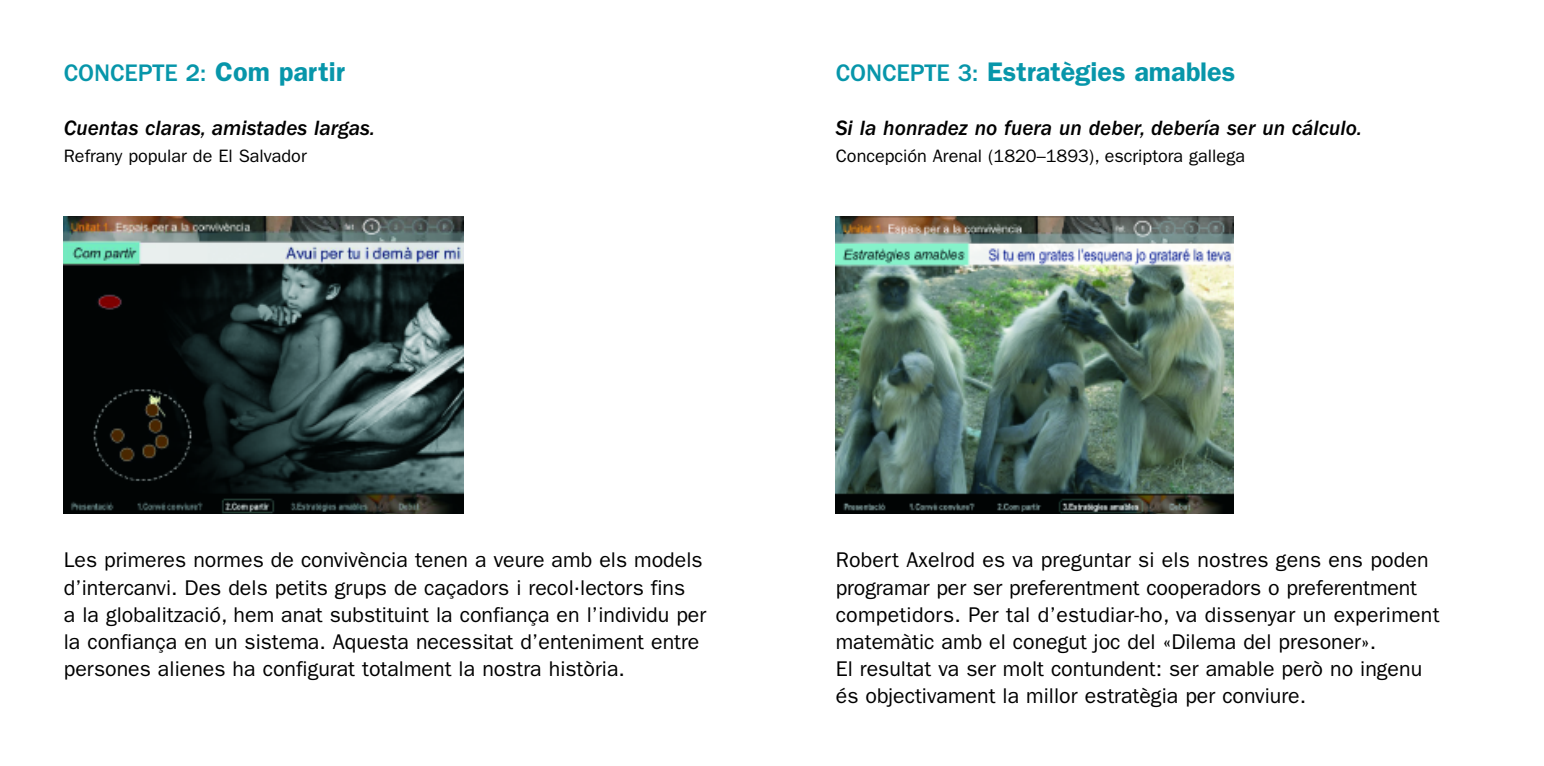
<style>
.page{position:relative;width:1544px;height:766px;background:#fff}
.page>*{position:absolute;margin:0;border:0;box-sizing:border-box;transform-origin:0 0}
.t1{font:600 27px "Franklin Gothic";color:#0796aa}
.t2{font:500 24.75px "Franklin Gothic";color:#0796aa}
.t3{font:21.38px/27px "Franklin Gothic";color:#000}
.t4{font:italic 500 21.38px "Franklin Gothic";color:#000}
.t5{font:18px "Franklin Gothic";color:#000}
.s1{font-weight:600;font-size:27px}
.s2{font-weight:500;font-size:24.75px}
</style>
<div class="page">
<img style="left:64px;top:216px;width:400px;height:297px">
<img style="left:836px;top:216px;width:397px;height:297px">
<p class="t2" style="left:64px;top:64px;width:283px">CONCEPTE 2: <span class="s1">Com partir</span></p>
<p class="t4" style="left:64px;top:121px;width:313px">Cuentas claras, amistades largas.</p>
<p class="t5" style="left:64px;top:150px;width:244px">Refrany popular de El Salvador</p>
<p class="t1" style="left:836px;top:62px;width:401px"><span class="s2">CONCEPTE 3:</span> Estratègies amables</p>
<p class="t4" style="left:836px;top:121px;width:528px">Si la honradez no fuera un deber, debería ser un cálculo.</p>
<p class="t5" style="left:836px;top:150px;width:411px">Concepción Arenal (1820–1893), escriptora gallega</p>
<p class="t3" style="left:64px;top:548px;width:644px">Les primeres normes de convivència tenen a veure amb els models d’intercanvi. Des dels petits grups de caçadors i recol·lectors fins<br>a la globalització, hem anat substituint la confiança en l’individu per la confiança en un sistema. Aquesta necessitat d’enteniment entre persones alienes ha configurat totalment la nostra història.</p>
<p class="t3" style="left:836px;top:548px;width:605px">Robert Axelrod es va preguntar si els nostres gens ens poden programar per ser preferentment cooperadors o preferentment competidors. Per tal d’estudiar-ho, va dissenyar un experiment matemàtic amb el conegut joc del «Dilema del presoner».<br>El resultat va ser molt contundent: ser amable però no ingenu és objectivament la millor estratègia per conviure.</p>
</div>
